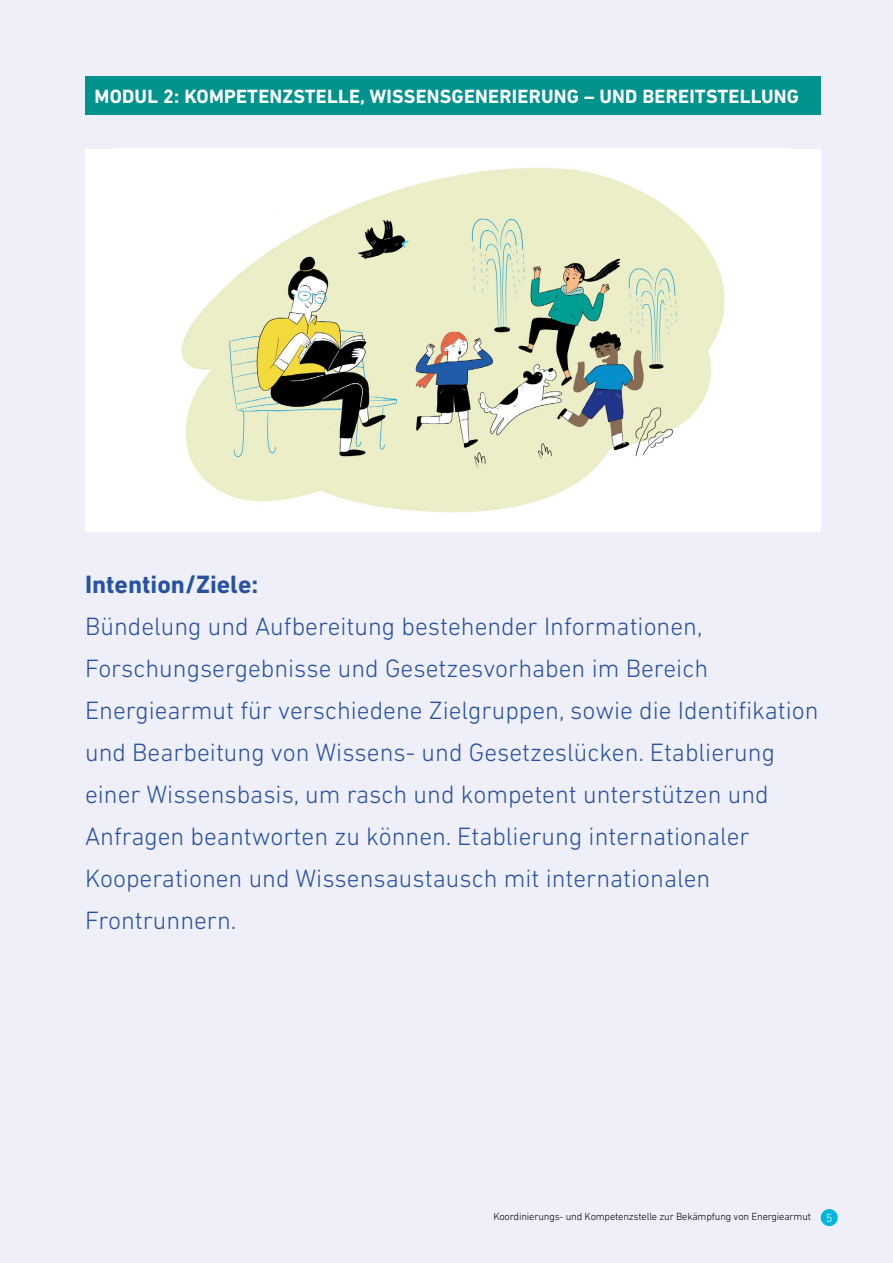
<style>
.page{position:relative;width:893px;height:1263px;background:#efeff9}
.page>*{position:absolute;margin:0;border:0;box-sizing:border-box;transform-origin:0 0}
.Fliess{font:300 25.5px/42px "DIN Next LT Pro";color:#2852a0}
.Fliess-2{font:700 25.5px "DIN Next LT Pro";color:#2852a0}
.Fliess-3{font:700 19.5px "DIN Next LT Pro";letter-spacing:.01em;color:#fff}
.t1{font:300 10.5px "DIN Next LT Pro";letter-spacing:-.015em;color:#000}
.s1{font-size:12px;color:#fff}
</style>
<div class="page">
<div style="left:821px;top:1209px;width:17px;height:17px;background:#00b5e2;border-radius:50%"></div>
<div style="left:85px;top:77px;width:736px;height:38px;background:#00928c"></div>
<div style="left:85px;top:149px;width:736px;height:382px;background:#fff"></div>
<img style="left:181px;top:167px;width:544px;height:346px">
<p class="Fliess-3" style="left:95px;top:85px;width:706px">MODUL 2: KOMPETENZSTELLE, WISSENSGENERIERUNG – UND BEREITSTELLUNG</p>
<p class="Fliess-2" style="left:85px;top:569px;width:175px">Intention/Ziele:</p>
<p class="Fliess" style="left:85px;top:605px;width:735px">Bündelung und Aufbereitung bestehender Informationen, Forschungsergebnisse und Gesetzesvorhaben im Bereich Energiearmut für verschiedene Zielgruppen, sowie die Identifikation und Bearbeitung von Wissens- und Gesetzeslücken. Etablierung einer Wissensbasis, um rasch und kompetent unterstützen und Anfragen beantworten zu können. Etablierung internationaler Kooperationen und Wissensaustausch mit internationalen Frontrunnern.</p>
<p class="t1" style="left:493px;top:1211px;width:341px">Koordinierungs- und Kompetenzstelle zur Bekämpfung von Energiearmut <span class="s1">5</span></p>
</div>
